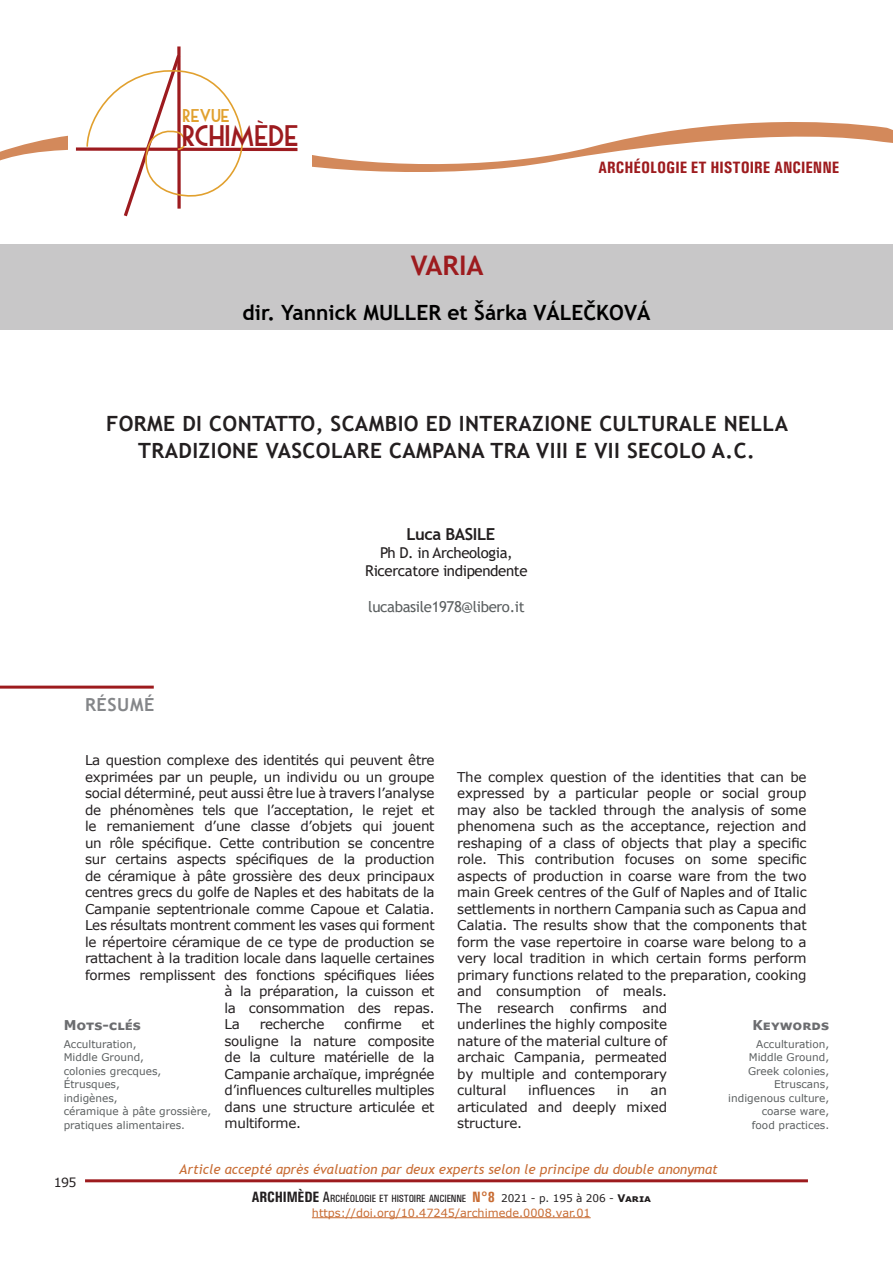
<style>
.page{position:relative;width:893px;height:1263px;background:#fff}
.page>*{position:absolute;margin:0;border:0;box-sizing:border-box;transform-origin:0 0}
.t1{font:28.95px "Mouse Deco";letter-spacing:-.115em;color:#9d1b1f}
.t2{font:700 27px "Trebuchet MS";color:#9d1b1e}
.t3{font:700 21px/27px "Trebuchet MS";letter-spacing:.02em;color:#231f20;text-align:center}
.t4{font:700 21px "Trebuchet MS";color:#000}
.t5{font:700 18px "Trebuchet MS";letter-spacing:.035em;color:#848689}
.t6{font:18px "Mouse Deco";letter-spacing:-.125em;color:#e1a02e}
.t7{font:700 condensed 16.5px "Univers";color:#9d1b1e}
.t8{font:700 16.5px "Trebuchet MS";letter-spacing:-.025em;color:#231f20}
.t9{font:15px/18px "Trebuchet MS";letter-spacing:-.025em;color:#231f20;text-align:center}
.t10{font:15px "Trebuchet MS";letter-spacing:-.025em;color:#5b5f60}
.t11{font:13.5px/16.5px "Verdana";letter-spacing:-.01em;color:#231f20;text-align:justify}
.t12{font:italic 13.5px "Trebuchet MS";color:#c86c33}
.t13{font:700 13.5px "Verdana";color:#6c6d70}
.t14{font:12.6px "Verdana";color:#231f20}
.t15{font:11.25px "Verdana";color:#c86c33}
.t16{font:10.5px/13.5px "Verdana";color:#5b5f60}
.t17{font:500 10.5px "Univers Condensed";letter-spacing:-.015em;color:#231f20}
.s1{font-family:"Univers";font-weight:700;font-stretch:condensed;font-size:15px}
.s2{font-size:15px}
.s3{font-family:"Univers";font-weight:700;font-stretch:condensed;font-size:15px;color:#c86c33}
.s4{font-family:"Verdana";font-weight:400}
.s5{font-family:"Verdana";font-weight:700}
</style>
<div class="page">
<svg style="left:0;top:122px;width:893px;height:50px"></svg>
<div style="left:68px;top:39px;width:243px;height:178px;background:#fff"></div>
<svg style="left:76px;top:147px;width:221px;height:4px"></svg>
<svg style="left:86px;top:46px;width:159px;height:171px"></svg>
<hr style="left:0;top:686px;width:154px;height:3px;background:#9d1b1e">
<div style="left:0;top:245px;width:893px;height:85px;background:#c8c7c8"></div>
<hr style="left:312px;top:1217px;width:279px;height:1px;background:#c86c33">
<hr style="left:85px;top:1179px;width:723px;height:3px;background:#9d1b1e">
<h3 class="t6" style="left:182px;top:107px;width:51px">REVUE</h3>
<h1 class="t1" style="left:181px;top:122px;width:121px">RCHIMEDE</h1>
<p class="t7" style="left:598px;top:157px;width:243px">ARCHÉOLOGIE ET HISTOIRE ANCIENNE</p>
<h2 class="t2" style="left:411px;top:249px;width:74px">VARIA</h2>
<h3 class="t4" style="left:243px;top:299px;width:409px">dir. Yannick MULLER et Šárka VÁLEČKOVÁ</h3>
<h3 class="t3" style="left:106px;top:410px;width:683px">FORME DI CONTATTO, SCAMBIO ED INTERAZIONE CULTURALE NELLA<br>TRADIZIONE VASCOLARE CAMPANA TRA VIII E VII SECOLO A.C.</h3>
<h3 class="t5" style="left:85px;top:693px;width:71px">RÉSUMÉ</h3>
<p class="t8" style="left:406px;top:524px;width:90px">Luca BASILE</p>
<p class="t9" style="left:365px;top:544px;width:164px">Ph D. in Archeologia,<br>Ricercatore indipendente</p>
<p class="t10" style="left:368px;top:597px;width:158px">lucabasile1978@libero.it</p>
<p class="t11" style="left:85px;top:752px;width:351px">La question complexe des identités qui peuvent être</p>
<p class="t11" style="left:85px;top:769px;width:351px">exprimées par un peuple, un individu ou un groupe</p>
<p class="t11" style="left:85px;top:785px;width:351px">social déterminé, peut aussi être lue à travers l’analyse</p>
<p class="t11" style="left:85px;top:802px;width:351px">de phénomènes tels que l’acceptation, le rejet et</p>
<p class="t11" style="left:85px;top:818px;width:351px">le remaniement d’une classe d’objets qui jouent</p>
<p class="t11" style="left:85px;top:835px;width:351px">un rôle spécifique. Cette contribution se concentre</p>
<p class="t11" style="left:85px;top:851px;width:351px">sur certains aspects spécifiques de la production</p>
<p class="t11" style="left:85px;top:868px;width:351px">de céramique à pâte grossière des deux principaux</p>
<p class="t11" style="left:85px;top:884px;width:351px">centres grecs du golfe de Naples et des habitats de la</p>
<p class="t11" style="left:85px;top:901px;width:351px">Campanie septentrionale comme Capoue et Calatia.</p>
<p class="t11" style="left:85px;top:917px;width:351px">Les résultats montrent comment les vases qui forment</p>
<p class="t11" style="left:85px;top:933px;width:351px">le répertoire céramique de ce type de production se</p>
<p class="t11" style="left:85px;top:950px;width:351px">rattachent à la tradition locale dans laquelle certaines</p>
<p class="t11" style="left:85px;top:966px;width:351px">formes remplissent des fonctions spécifiques liées</p>
<p class="t11" style="left:225px;top:983px;width:212px">à la préparation, la cuisson et</p>
<p class="t11" style="left:225px;top:999px;width:212px">la consommation des repas.</p>
<p class="t11" style="left:225px;top:1016px;width:17px">La</p>
<p class="t11" style="left:260px;top:1016px;width:66px">recherche</p>
<p class="t11" style="left:344px;top:1016px;width:59px">confirme</p>
<p class="t13" style="left:64px;top:1015px;width:79px">Mots-clés</p>
<p class="t16" style="left:64px;top:1037px;width:149px">Acculturation,<br>Middle Ground,<br>colonies grecques,<br>Étrusques,<br>indigènes,<br>céramique à pâte grossière, pratiques alimentaires.</p>
<p class="t11" style="left:225px;top:1016px;width:212px;text-indent:197px">et souligne la nature composite de la culture matérielle de la Campanie archaïque, imprégnée d’influences culturelles multiples dans une structure articulée et multiforme.</p>
<p class="t11" style="left:457px;top:769px;width:351px;text-align:left">The complex question of the identities that can be expressed by a particular people or social group may also be tackled through the analysis of some phenomena such as the acceptance, rejection and reshaping of a class of objects that play a specific role. This contribution focuses on some specific aspects of production in coarse ware from the two main Greek centres of the Gulf of Naples and of Italic settlements in northern Campania such as Capua and Calatia. The results show that the components that form the vase repertoire in coarse ware belong to a very local tradition in which certain forms perform primary functions related to the preparation, cooking and consumption of meals.<br>The research confirms and<br>underlines the highly composite<br>nature of the material culture of<br>archaic Campania, permeated<br>by multiple and contemporary<br>cultural</p>
<p class="t13" style="left:752px;top:1015px;width:78px">Keywords</p>
<p class="t16" style="left:728px;top:1037px;width:102px;text-align:right">Acculturation,<br>Middle Ground,<br>Greek colonies,<br>Etruscans, indigenous culture, coarse ware,<br>food practices.</p>
<p class="t11" style="left:528px;top:1082px;width:68px">influences</p>
<p class="t11" style="left:617px;top:1082px;width:14px">in</p>
<p class="t11" style="left:457px;top:1082px;width:212px;text-indent:193px">an articulated and deeply mixed structure.</p>
<p class="t14" style="left:54px;top:1173px;width:24px">195</p>
<p class="t12" style="left:179px;top:1161px;width:540px">Article accepté après évaluation par deux experts selon le principe du double anonymat</p>
<p class="t17" style="left:251px;top:1192px;width:401px"><span class="s1">ARCHIMÈDE</span> <span class="s2">A</span>RCHÉOLOGIE ET HISTOIRE ANCIENNE <span class="s3">N°8</span> <span class="s4">2021 - p. 195 à 206 -</span> <span class="s5">Varia</span></p>
<p class="t15" style="left:312px;top:1205px;width:280px">https://doi.org/10.47245/archimede.0008.var.01</p>
</div>
